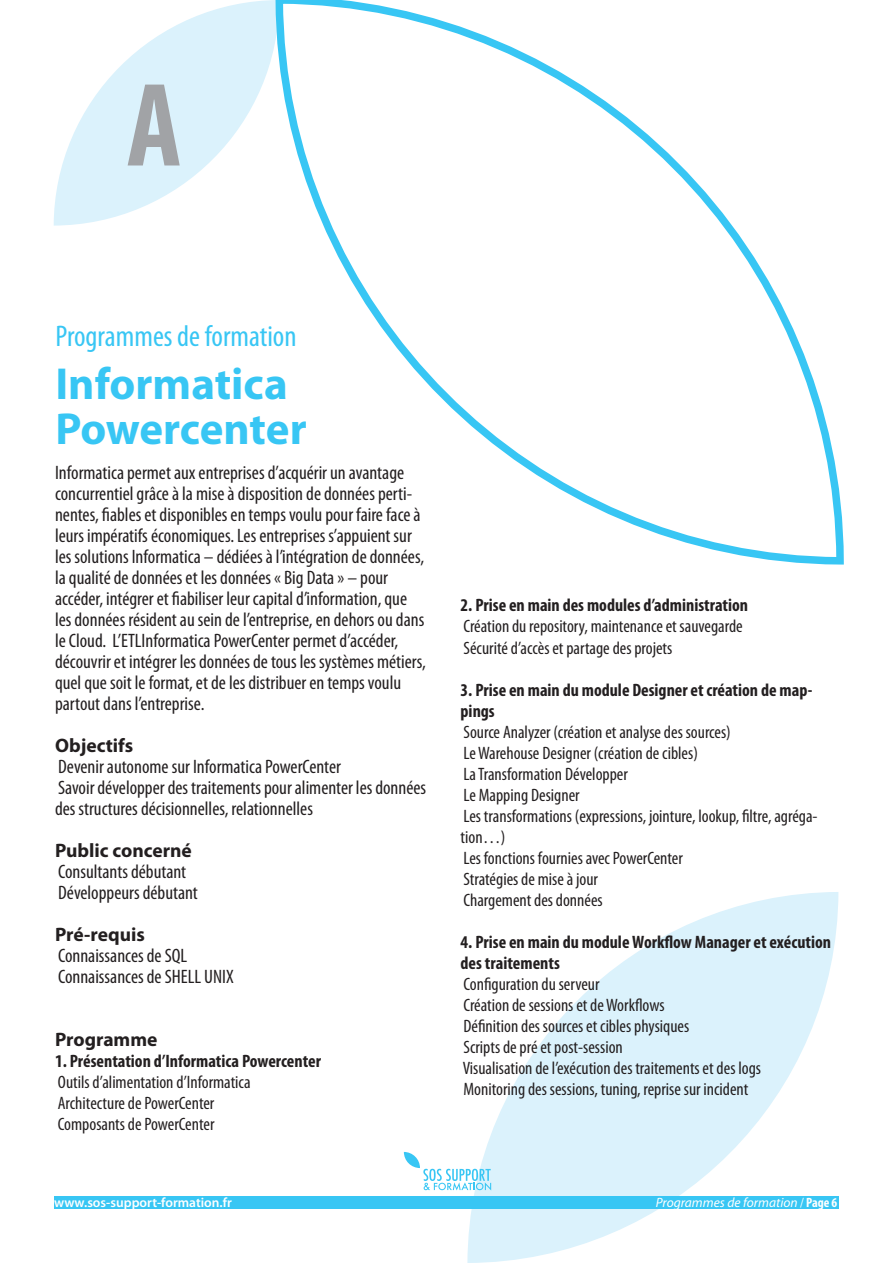
<style>
.page{position:relative;width:893px;height:1263px;background:#fff}
.page>*{position:absolute;margin:0;border:0;box-sizing:border-box;transform-origin:0 0}
.t1{font:700 condensed 120px "Myriad Pro";color:#a1a3a6}
.t2{font:700 45px/45px "Myriad Pro";color:#38c6f4}
.t3{font:condensed 30px "Myriad Pro";color:#38c6f4}
.t4{font:condensed 19.5px/21px "Myriad Pro";color:#231f20}
.t5{font:700 19.5px "Myriad Pro";color:#231f20}
.t6{font:condensed 18px/21px "Myriad Pro";color:#231f20}
.t7{font:700 condensed 18px/21px "Myriad Pro";color:#231f20}
.t8{font:600 13.5px "Myriad Pro";color:#fff}
.t9{font:italic 13.5px "Myriad Pro";color:#fff}
.s1{font-style:normal;font-stretch:condensed}
.s2{font-weight:700;font-style:normal;font-stretch:condensed}
</style>
<div class="page">
<svg style="left:54px;top:0;width:221px;height:226px;fill:#dbf2fc"></svg>
<svg style="left:467px;top:892px;width:371px;height:371px;fill:#dbf2fc"></svg>
<div style="left:54px;top:1196px;width:785px;height:13px;background:#38c6f4"></div>
<svg style="left:275px;top:0;width:569px;height:564px"></svg>
<svg style="left:404px;top:1152px;width:87px;height:38px"></svg>
<h1 class="t1" style="left:127px;top:51px;width:56px">A</h1>
<h3 class="t3" style="left:55px;top:318px;width:243px">Programmes de formation</h3>
<h2 class="t2" style="left:55px;top:360px;width:253px">Informatica<br>Powercenter</h2>
<p class="t4" style="left:55px;top:461px;width:372px">Informatica permet aux entreprises d’acquérir un avantage concurrentiel grâce à la mise à disposition de données perti&shy;nentes, fiables et disponibles en temps voulu pour faire face à leurs impératifs économiques. Les entreprises s’appuient sur les solutions Informatica – dédiées à l’intégration de données, la qualité de données et les données « Big Data » – pour accéder, intégrer et fiabiliser leur capital d’information, que les données résident au sein de l’entreprise, en dehors ou dans le Cloud. L’ETLInformatica PowerCenter permet d’accéder, découvrir et intégrer les données de tous les systèmes métiers, quel que soit le format, et de les distribuer en temps voulu partout dans l’entreprise.</p>
<p class="t5" style="left:55px;top:732px;width:80px">Objectifs</p>
<p class="t4" style="left:55px;top:755px;width:373px">Devenir autonome sur Informatica PowerCenter<br>Savoir développer des traitements pour alimenter les données des structures décisionnelles, relationnelles</p>
<p class="t5" style="left:55px;top:837px;width:138px">Public concerné</p>
<p class="t4" style="left:58px;top:860px;width:141px">Consultants débutant<br>Développeurs débutant</p>
<p class="t5" style="left:55px;top:921px;width:91px">Pré-requis</p>
<p class="t4" style="left:58px;top:944px;width:177px">Connaissances de SQL<br>Connaissances de SHELL UNIX</p>
<p class="t5" style="left:55px;top:1026px;width:104px">Programme</p>
<p class="t7" style="left:55px;top:1050px;width:267px">1. Présentation d’Informatica Powercenter</p>
<p class="t6" style="left:58px;top:1071px;width:194px">Outils d’alimentation d’Informatica<br>Architecture de PowerCenter<br>Composants de PowerCenter</p>
<p class="t7" style="left:461px;top:595px;width:289px">2. Prise en main des modules d’administration</p>
<p class="t6" style="left:463px;top:616px;width:281px">Création du repository, maintenance et sauvegarde<br>Sécurité d’accès et partage des projets</p>
<p class="t7" style="left:461px;top:679px;width:353px">3. Prise en main du module Designer et création de map&shy;pings</p>
<p class="t6" style="left:461px;top:721px;width:359px">Source Analyzer (création et analyse des sources)<br>Le Warehouse Designer (création de cibles)<br>La Transformation Développer<br>Le Mapping Designer<br>Les transformations (expressions, jointure, lookup, filtre, agréga&shy;tion…)<br>Les fonctions fournies avec PowerCenter<br>Stratégies de mise à jour<br>Chargement des données</p>
<p class="t7" style="left:461px;top:931px;width:372px">4. Prise en main du module Workflow Manager et exécution des traitements</p>
<p class="t6" style="left:463px;top:973px;width:300px">Configuration du serveur<br>Création de sessions et de Workflows<br>Définition des sources et cibles physiques<br>Scripts de pré et post-session<br>Visualisation de l’exécution des traitements et des logs Monitoring des sessions, tuning, reprise sur incident</p>
<p class="t8" style="left:54px;top:1193px;width:179px">www.sos-support-formation.fr</p>
<p class="t9" style="left:656px;top:1193px;width:183px">Programmes de formation <span class="s1">/</span> <span class="s2">Page 6</span></p>
</div>
